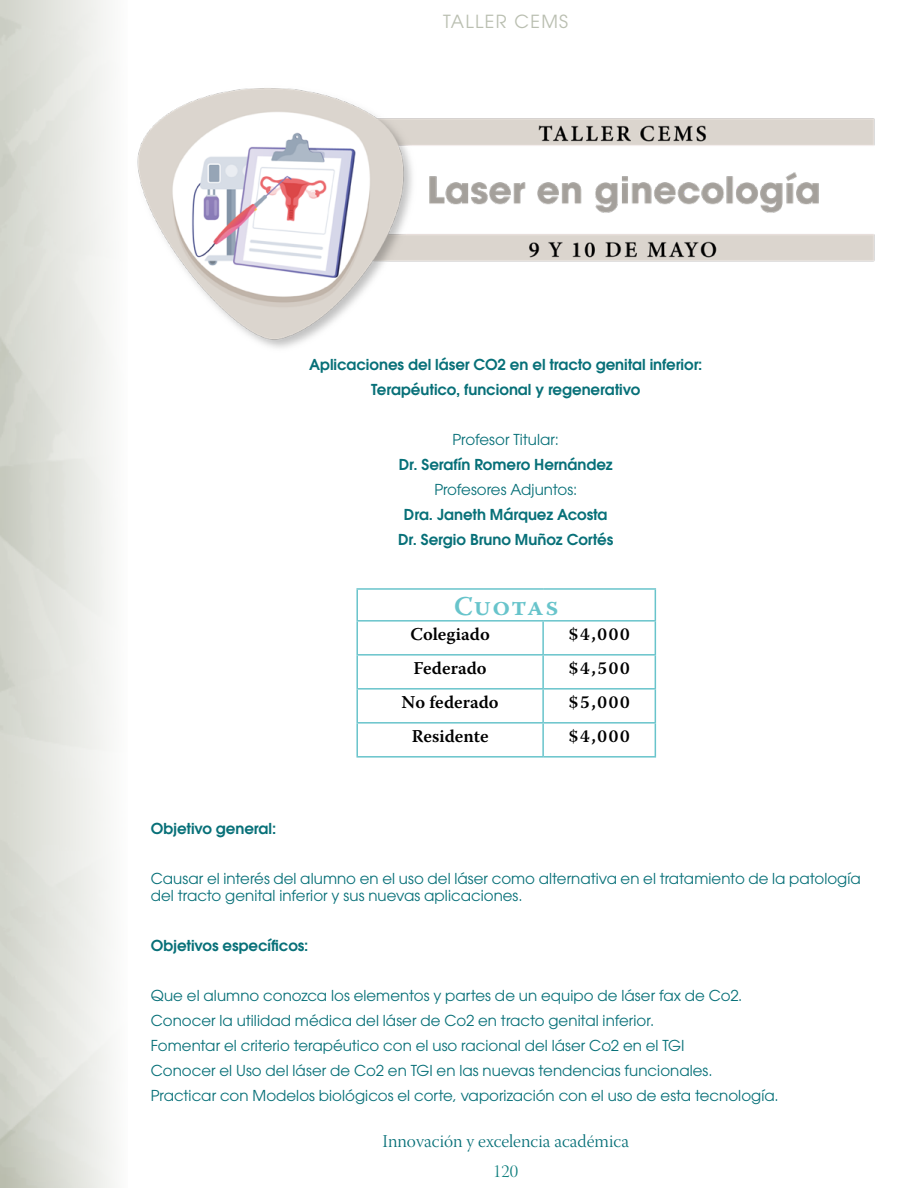
<style>
.page{position:relative;width:918px;height:1188px;background:#fff}
.page>*{position:absolute;margin:0;border:0;box-sizing:border-box;transform-origin:0 0}
.t1{font:600 27px "Warnock Pro";letter-spacing:.04em;color:#68c4cb}
.t2{font:600 18px "Warnock Pro";color:#000}
.t3{font:18px "Warnock Pro Light Subh";color:#077078}
.t4{font:18px "ITC Avant Garde Pro";letter-spacing:.075em;color:#babfb1}
.t5{font:18px "Warnock Pro Light Disp";color:#087b7a}
.t6{font:15px/25px "ITC Avant Garde Pro";color:#077078}
.t7{font:600 15px/25px "ITC Avant Garde Pro";letter-spacing:-.005em;color:#077078;text-align:center}
</style>
<div class="page">
<hr style="left:356px;top:588px;width:187px;height:2px;background:#68c4cb">
<hr style="left:356px;top:590px;width:2px;height:30px;background:#68c4cb">
<hr style="left:543px;top:588px;width:113px;height:2px;background:#68c4cb">
<hr style="left:655px;top:590px;width:1px;height:30px;background:#68c4cb">
<hr style="left:356px;top:620px;width:187px;height:2px;background:#68c4cb">
<hr style="left:356px;top:622px;width:2px;height:32px;background:#68c4cb">
<hr style="left:543px;top:620px;width:113px;height:2px;background:#68c4cb">
<hr style="left:542px;top:622px;width:2px;height:32px;background:#68c4cb">
<hr style="left:655px;top:622px;width:1px;height:32px;background:#68c4cb">
<hr style="left:356px;top:654px;width:187px;height:2px;background:#68c4cb">
<hr style="left:356px;top:656px;width:2px;height:32px;background:#68c4cb">
<hr style="left:543px;top:654px;width:113px;height:2px;background:#68c4cb">
<hr style="left:542px;top:656px;width:2px;height:32px;background:#68c4cb">
<hr style="left:655px;top:656px;width:1px;height:32px;background:#68c4cb">
<hr style="left:356px;top:688px;width:187px;height:2px;background:#68c4cb">
<hr style="left:356px;top:690px;width:2px;height:32px;background:#68c4cb">
<hr style="left:543px;top:688px;width:113px;height:2px;background:#68c4cb">
<hr style="left:542px;top:690px;width:2px;height:32px;background:#68c4cb">
<hr style="left:655px;top:690px;width:1px;height:32px;background:#68c4cb">
<hr style="left:356px;top:722px;width:187px;height:2px;background:#68c4cb">
<hr style="left:356px;top:724px;width:2px;height:32px;background:#68c4cb">
<hr style="left:543px;top:722px;width:113px;height:2px;background:#68c4cb">
<hr style="left:542px;top:724px;width:2px;height:32px;background:#68c4cb">
<hr style="left:655px;top:724px;width:1px;height:32px;background:#68c4cb">
<hr style="left:356px;top:756px;width:187px;height:2px;background:#68c4cb">
<hr style="left:543px;top:756px;width:113px;height:2px;background:#68c4cb">
<img style="left:137px;top:88px;width:738px;height:260px">
<p class="t4" style="left:443px;top:10px;width:127px">TALLER CEMS</p>
<p class="t7" style="left:309px;top:352px;width:395px">Aplicaciones del láser CO2 en el tracto genital inferior:<br>Terapéutico, funcional y regenerativo</p>
<p class="t6" style="left:453px;top:427px;width:108px">Profesor Titular:</p>
<p class="t7" style="left:399px;top:452px;width:215px">Dr. Serafín Romero Hernández</p>
<p class="t6" style="left:434px;top:477px;width:144px">Profesores Adjuntos:</p>
<p class="t7" style="left:398px;top:502px;width:217px">Dra. Janeth Márquez Acosta<br>Dr. Sergio Bruno Muñoz Cortés</p>
<h1 class="t1" style="left:454px;top:590px;width:106px">Cuotas</h1>
<p class="t2" style="left:411px;top:623px;width:81px">Colegiado</p>
<p class="t2" style="left:569px;top:623px;width:63px">$4,000</p>
<p class="t2" style="left:414px;top:657px;width:75px">Federado</p>
<p class="t2" style="left:569px;top:657px;width:63px">$4,500</p>
<p class="t2" style="left:402px;top:691px;width:99px">No federado</p>
<p class="t2" style="left:569px;top:691px;width:63px">$5,000</p>
<p class="t2" style="left:412px;top:725px;width:78px">Residente</p>
<p class="t2" style="left:569px;top:725px;width:63px">$4,000</p>
<p class="t7" style="left:151px;top:816px;width:127px">Objetivo general:</p>
<p class="t6" style="left:151px;top:870px;width:711px;line-height:16.5px">Causar el interés del alumno en el uso del láser como alternativa en el tratamiento de la patología del tracto genital inferior y sus nuevas aplicaciones.</p>
<p class="t7" style="left:151px;top:933px;width:159px">Objetivos específicos:</p>
<p class="t6" style="left:151px;top:983px;width:629px">Que el alumno conozca los elementos y partes de un equipo de láser fax de Co2.<br>Conocer la utilidad médica del láser de Co2 en tracto genital inferior.<br>Fomentar el criterio terapéutico con el uso racional del láser Co2 en el TGI<br>Conocer el Uso del láser de Co2 en TGI en las nuevas tendencias funcionales.<br>Practicar con Modelos biológicos el corte, vaporización con el uso de esta tecnología.</p>
<p class="t3" style="left:382px;top:1132px;width:248px">Innovación y excelencia académica</p>
<p class="t5" style="left:493px;top:1161px;width:27px">120</p>
</div>
